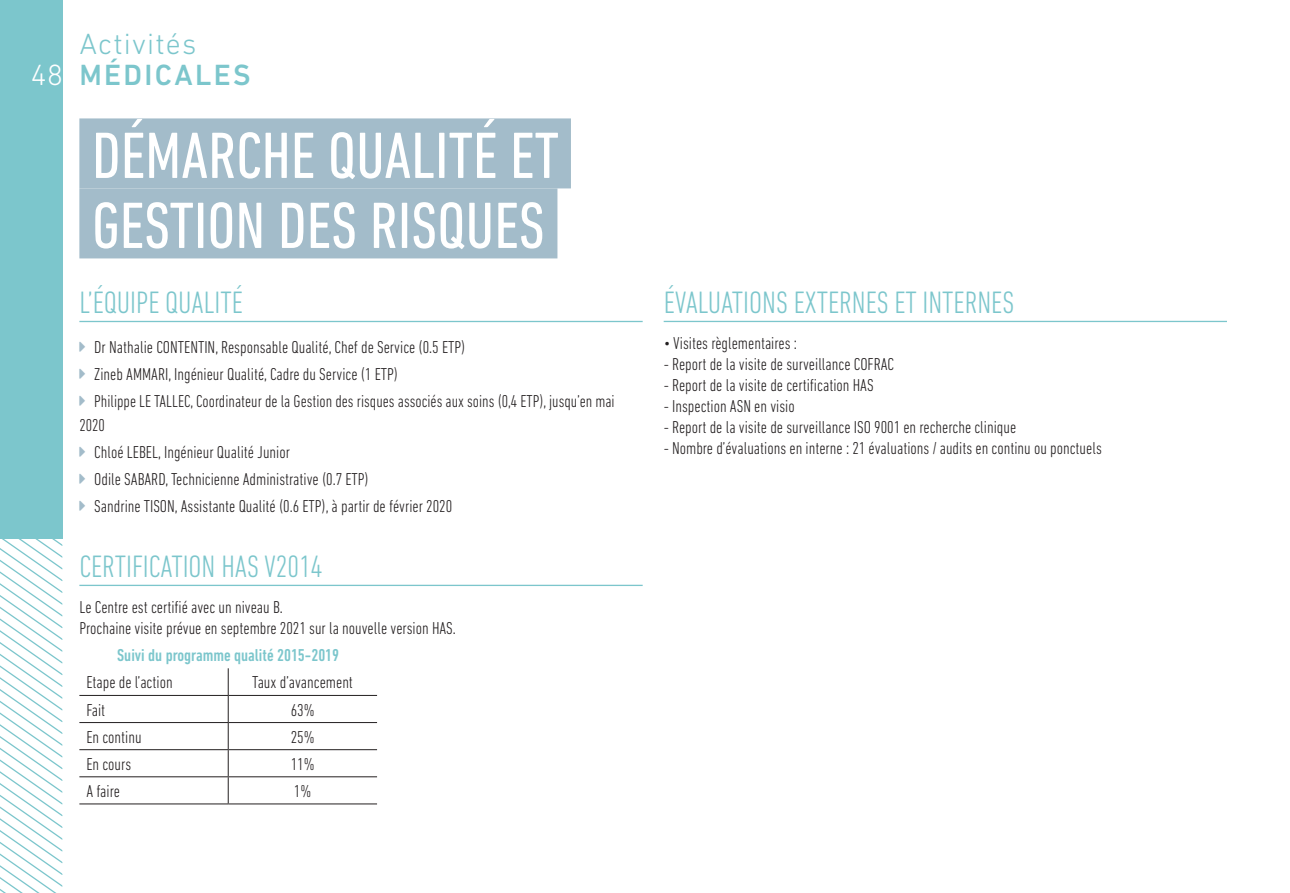
<style>
.page{position:relative;width:1290px;height:893px;background:#fff}
.page>*{position:absolute;margin:0;border:0;box-sizing:border-box;transform-origin:0 0}
.Gros_Titre_OK{font:condensed 66.5px "DIN Next LT Pro";color:#fff}
.ss_titre_filet_OK_Ac{font:300 condensed 31.5px "DIN Next LT Pro";color:#7cc6cc}
.t1{font:300 29.75px "DIN Next LT Pro";letter-spacing:.04em;color:#7cc6cc}
.t2{font:500 29.75px "DIN Next LT Pro";letter-spacing:.08em;color:#7cc6cc}
.t3{font:300 29.75px "DIN Next LT Pro";color:#fff}
.text_courant{font:300 condensed 17.5px/24.5px "DIN Next LT Pro";color:#231f20}
.nom_puce_grise_light{font:500 condensed 17.5px "DIN Next LT Pro";color:#7cc6cc}
</style>
<div class="page">
<svg style="left:0;top:539px;width:63px;height:354px"></svg>
<div style="left:0;top:0;width:63px;height:539px;background:#7cc6cc"></div>
<div style="left:79px;top:118px;width:492px;height:70px;background:#a3bcca"></div>
<div style="left:79px;top:188px;width:478px;height:70px;background:#a3bcca"></div>
<hr style="left:79px;top:321px;width:564px;height:1px;background:#7cc6cc">
<hr style="left:79px;top:585px;width:564px;height:1px;background:#7cc6cc">
<hr style="left:79px;top:695px;width:149px;height:1px;background:#231f20">
<hr style="left:228px;top:695px;width:149px;height:1px;background:#231f20">
<hr style="left:79px;top:722px;width:149px;height:1px;background:#231f20">
<hr style="left:228px;top:722px;width:149px;height:1px;background:#231f20">
<hr style="left:79px;top:749px;width:149px;height:1px;background:#231f20">
<hr style="left:228px;top:749px;width:149px;height:1px;background:#231f20">
<hr style="left:79px;top:776px;width:149px;height:1px;background:#231f20">
<hr style="left:228px;top:776px;width:149px;height:1px;background:#231f20">
<svg style="left:228px;top:668px;width:1px;height:135px"></svg>
<hr style="left:79px;top:803px;width:149px;height:1px;background:#231f20">
<hr style="left:228px;top:803px;width:149px;height:1px;background:#231f20">
<hr style="left:664px;top:321px;width:563px;height:1px;background:#7cc6cc">
<h3 class="t3" style="left:31px;top:58px;width:34px">48</h3>
<h3 class="t1" style="left:79px;top:26px;width:118px">Activités</h3>
<h3 class="t2" style="left:79px;top:58px;width:173px">MÉDICALES</h3>
<p class="Gros_Titre_OK" style="left:92px;top:118px;width:468px">DÉMARCHE QUALITÉ ET</p>
<p class="Gros_Titre_OK" style="left:92px;top:188px;width:454px">GESTION DES RISQUES</p>
<p class="ss_titre_filet_OK_Ac" style="left:79px;top:285px;width:165px">L’ÉQUIPE QUALITÉ</p>
<p class="text_courant" style="left:94px;top:334px;width:373px">Dr Nathalie CONTENTIN, Responsable Qualité, Chef de Service (0.5 ETP)</p>
<p class="text_courant" style="left:94px;top:361px;width:305px">Zineb AMMARI, Ingénieur Qualité, Cadre du Service (1 ETP)</p>
<p class="text_courant" style="left:79px;top:388px;width:537px;text-indent:15px">Philippe LE TALLEC, Coordinateur de la Gestion des risques associés aux soins (0,4 ETP), jusqu’en mai<br>2020</p>
<p class="text_courant" style="left:94px;top:440px;width:197px">Chloé LEBEL, Ingénieur Qualité Junior</p>
<p class="text_courant" style="left:94px;top:467px;width:276px">Odile SABARD, Technicienne Administrative (0.7 ETP)</p>
<p class="text_courant" style="left:94px;top:494px;width:359px">Sandrine TISON, Assistante Qualité (0.6 ETP), à partir de février 2020</p>
<p class="ss_titre_filet_OK_Ac" style="left:79px;top:549px;width:245px">CERTIFICATION HAS V2014</p>
<p class="text_courant" style="left:79px;top:595px;width:205px">Le Centre est certifié avec un niveau B.</p>
<p class="text_courant" style="left:79px;top:616px;width:378px">Prochaine visite prévue en septembre 2021 sur la nouvelle version HAS.</p>
<p class="nom_puce_grise_light" style="left:117px;top:645px;width:223px">Suivi du programme qualité 2015-2019</p>
<p class="text_courant" style="left:86px;top:670px;width:88px">Etape de l’action</p>
<p class="text_courant" style="left:252px;top:670px;width:102px">Taux d’avancement</p>
<p class="text_courant" style="left:86px;top:697px;width:20px">Fait</p>
<p class="text_courant" style="left:291px;top:697px;width:25px">63%</p>
<p class="text_courant" style="left:86px;top:724px;width:57px">En continu</p>
<p class="text_courant" style="left:291px;top:724px;width:25px">25%</p>
<p class="text_courant" style="left:86px;top:751px;width:46px">En cours</p>
<p class="text_courant" style="left:291px;top:751px;width:25px">11%</p>
<p class="text_courant" style="left:86px;top:779px;width:35px">A faire</p>
<p class="text_courant" style="left:294px;top:779px;width:19px">1%</p>
<p class="ss_titre_filet_OK_Ac" style="left:664px;top:285px;width:352px">ÉVALUATIONS EXTERNES ET INTERNES</p>
<p class="text_courant" style="left:664px;top:331px;width:135px">• Visites règlementaires :</p>
<p class="text_courant" style="left:664px;top:352px;width:232px">- Report de la visite de surveillance COFRAC</p>
<p class="text_courant" style="left:664px;top:373px;width:211px">- Report de la visite de certification HAS</p>
<p class="text_courant" style="left:664px;top:394px;width:133px">- Inspection ASN en visio</p>
<p class="text_courant" style="left:664px;top:415px;width:354px">- Report de la visite de surveillance ISO 9001 en recherche clinique</p>
<p class="text_courant" style="left:664px;top:436px;width:440px">- Nombre d’évaluations en interne : 21 évaluations / audits en continu ou ponctuels</p>
</div>
